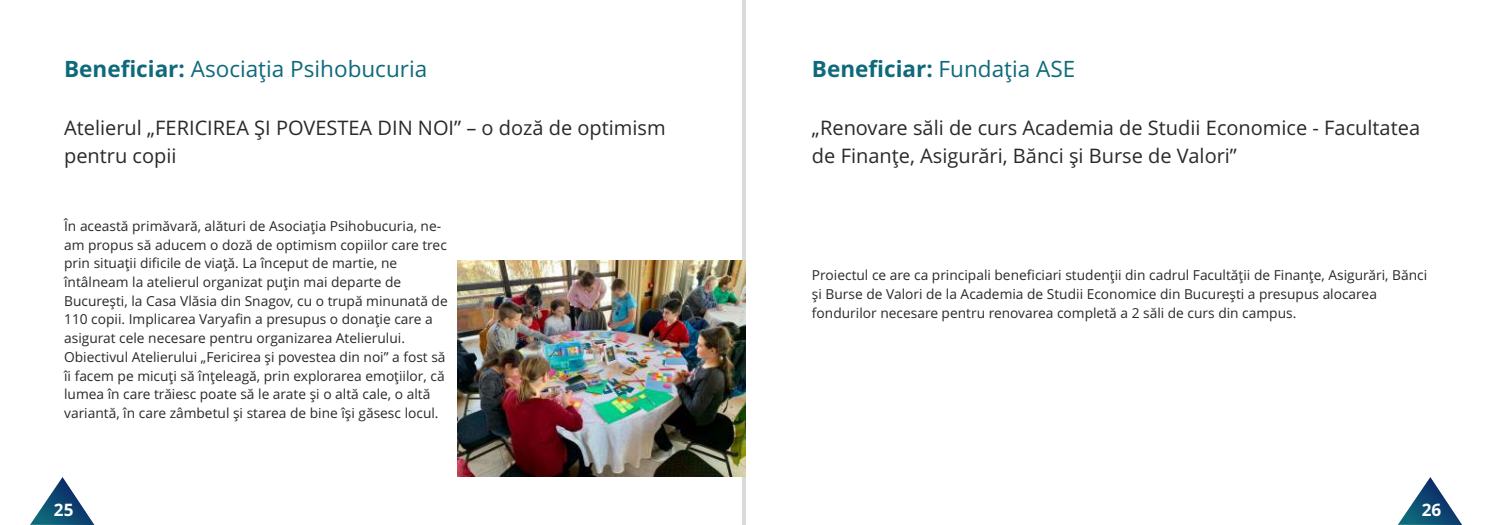
<style>
.page{position:relative;width:1489px;height:525px;background:#fff}
.page>*{position:absolute;margin:0;border:0;box-sizing:border-box;transform-origin:0 0}
.t1{font:22.5px "Open Sans";color:#0e6a7b}
.t2{font:700 22.5px "Open Sans";color:#0e6a7b}
.t3{font:20px/27.2px "Open Sans";color:#2b2a29}
.t4{font:700 17.12px "Open Sans";color:#fefefe}
.t5{font:13.75px/18.8px "Open Sans";color:#2b2a29}
.s1{font-weight:700}
.s2{font-weight:400}
</style>
<div class="page">
<hr style="left:742px;top:0;width:4px;height:524px;background:#d9dada">
<img style="left:457px;top:260px;width:288px;height:216px">
<svg style="left:1398px;top:477px;width:63px;height:47px"></svg>
<svg style="left:30px;top:477px;width:64px;height:47px"></svg>
<h1 class="t1" style="left:64px;top:59px;width:364px"><span class="s1">Beneficiar:</span> Asociaţia Psihobucuria</h1>
<h1 class="t2" style="left:812px;top:59px;width:265px">Beneficiar: <span class="s2">Fundaţia ASE</span></h1>
<h2 class="t3" style="left:812px;top:116px;width:609px">„Renovare săli de curs Academia de Studii Economice - Facultatea de Finanţe, Asigurări, Bănci şi Burse de Valori”</h2>
<h2 class="t3" style="left:64px;top:116px;width:603px">Atelierul „FERICIREA ŞI POVESTEA DIN NOI” – o doză de optimism pentru copii</h2>
<p class="t5" style="left:64px;top:218px;width:385px">În această primăvară, alături de Asociaţia Psihobucuria, ne&shy;am propus să aducem o doză de optimism copiilor care trec prin situaţii dificile de viaţă. La început de martie, ne întâlneam la atelierul organizat puţin mai departe de Bucureşti, la Casa Vlăsia din Snagov, cu o trupă minunată de 110 copii. Implicarea Varyafin a presupus o donaţie care a asigurat cele necesare pentru organizarea Atelierului.</p>
<p class="t5" style="left:64px;top:349px;width:383px">Obiectivul Atelierului „Fericirea şi povestea din noi” a fost să îi facem pe micuţi să înţeleagă, prin explorarea emoţiilor, că lumea în care trăiesc poate să le arate şi o altă cale, o altă variantă, în care zâmbetul şi starea de bine îşi găsesc locul.</p>
<p class="t5" style="left:812px;top:267px;width:616px">Proiectul ce are ca principali beneficiari studenţii din cadrul Facultăţii de Finanţe, Asigurări, Bănci şi Burse de Valori de la Academia de Studii Economice din Bucureşti a presupus alocarea fondurilor necesare pentru renovarea completă a 2 săli de curs din campus.</p>
<p class="t4" style="left:54px;top:503px;width:21px">25</p>
<p class="t4" style="left:1421px;top:503px;width:21px">26</p>
</div>
